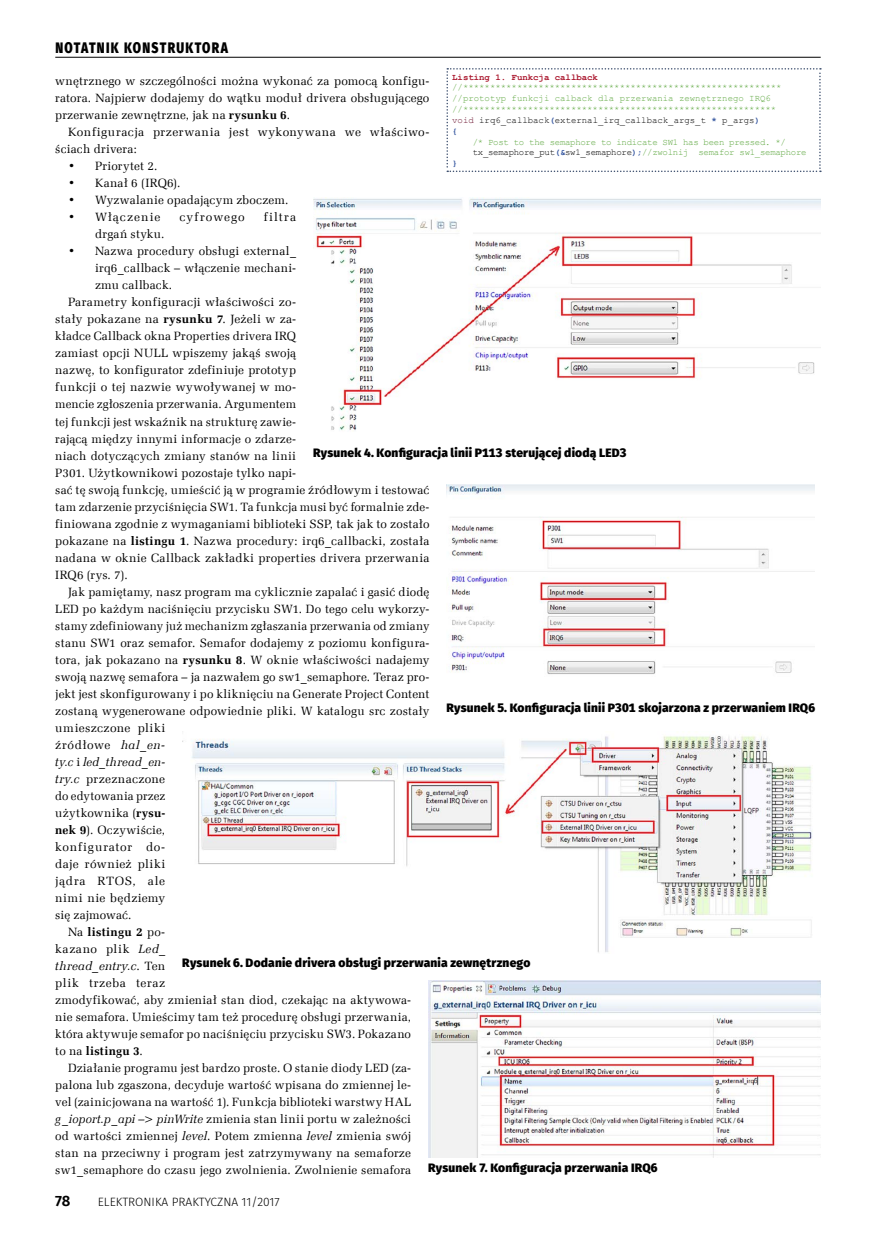
<style>
.page{position:relative;width:893px;height:1234px;background:#fff}
.page>*{position:absolute;margin:0;border:0;box-sizing:border-box;transform-origin:0 0}
.t1{font:800 15px "Fira Sans";letter-spacing:.11em;color:#000;scale:.8 1}
.t2{font:600 15px "Fira Sans";color:#000}
.t3{font:12px/17px "Zapf Ellipt EU";letter-spacing:.02em;color:#000;text-align:justify}
.t4{font:800 12px "Fira Sans";letter-spacing:.015em;color:#000}
.t5{font:italic 12px "Zapf Ellipt EU";letter-spacing:.025em;color:#000}
.t6{font:12px "Zapf Ellipt EU";letter-spacing:.045em;color:#000}
.t7{font:300 12px "Fira Sans";color:#000}
.t8{font:700 12px "Zapf Ellipt EU";letter-spacing:.025em;color:#000}
.t9{font:12px "Zapf Ellipt EU";letter-spacing:.05em;color:#000}
.t10{font:12px "Zapf Ellipt EU";letter-spacing:.06em;color:#000}
.t11{font:12px "Zapf Ellipt EU";letter-spacing:.08em;color:#000}
.t12{font:12px "Zapf Ellipt EU";letter-spacing:.085em;color:#000}
.t13{font:9px/10.8px "Courier New";color:#5fa841}
.t14{font:9px/10.8px "Courier New";letter-spacing:-.03em;color:#5fa841}
.t15{font:700 9px "Courier New";color:#a9132a}
.t16{font:700 9px "Courier New";color:#3c5ca3}
.s1{color:#6b132f}
.s2{color:#000}
.s3{font-weight:700;color:#3c5ca3}
.s4{font-weight:700}
.s5{font-style:italic}
.s6{font-style:normal}
.s7{font-weight:400}
</style>
<div class="page">
<hr style="left:55px;top:57px;width:766px;height:1px;background:#000">
<svg style="left:446px;top:68px;width:375px;height:104px"></svg>
<img style="left:446px;top:484px;width:369px;height:190px">
<img style="left:313px;top:198px;width:508px;height:232px">
<img style="left:182px;top:731px;width:631px;height:221px">
<img style="left:428px;top:980px;width:393px;height:177px">
<p class="t1" style="left:55px;top:35px;width:217px">NOTATNIK KONSTRUKTORA</p>
<p class="t15" style="left:452px;top:71px;width:147px">Listing 1. Funkcja callback</p>
<p class="t13" style="left:452px;top:82px;width:331px">//*********************************************************** //prototyp funkcji calback dla przerwania zewnętrznego IRQ6 //********************************************************** <span class="s1">void</span> <span class="s2">irq6_callback</span><span class="s3">(</span><span class="s2">external_irq_callback_args_t</span> <span class="s3">*</span> <span class="s2">p_args</span><span class="s3">)<br>{</span></p>
<p class="t14" style="left:473px;top:136px;width:335px">/* Post to the semaphore to indicate SW1 has been pressed. */ <span class="s2">tx_semaphore_put</span><span class="s3">(&amp;</span><span class="s2">sw1_semaphore</span><span class="s3">);</span>//zwolnij semafor sw1_semaphore</p>
<p class="t16" style="left:452px;top:158px;width:7px">}</p>
<p class="t3" style="left:55px;top:73px;width:376px">wnętrznego w szczególności można wykonać za pomocą konfigu&shy;ratora. Najpierw dodajemy do wątku moduł drivera obsługującego przerwanie zewnętrzne, jak na <span class="s4">rysunku 6</span>.</p>
<p class="t3" style="left:55px;top:124px;width:376px;text-indent:13px">Konfiguracja przerwania jest wykonywana we właściwo&shy;ściach drivera:</p>
<p class="t3" style="left:68px;top:158px;width:91px">• Priorytet 2.</p>
<p class="t3" style="left:68px;top:175px;width:114px">• Kanał 6 (IRQ6).</p>
<p class="t3" style="left:68px;top:192px;width:222px">• Wyzwalanie opadającym zboczem.</p>
<p class="t11" style="left:68px;top:210px;width:94px">• Włączenie</p>
<p class="t12" style="left:179px;top:210px;width:67px">cyfrowego</p>
<p class="t3" style="left:264px;top:209px;width:34px">filtra</p>
<p class="t3" style="left:95px;top:226px;width:71px">drgań styku.</p>
<p class="t3" style="left:68px;top:243px;width:230px">• Nazwa procedury obsługi external_</p>
<p class="t3" style="left:95px;top:260px;width:203px">irq6_callback – włączenie mechani-</p>
<p class="t3" style="left:95px;top:277px;width:79px">zmu callback.</p>
<p class="t3" style="left:68px;top:294px;width:230px">Parametry konfiguracji właściwości zo-</p>
<p class="t3" style="left:55px;top:311px;width:242px">stały pokazane na <span class="s4">rysunku 7</span>. Jeżeli w za-</p>
<p class="t3" style="left:55px;top:328px;width:242px">kładce Callback okna Properties drivera IRQ</p>
<p class="t3" style="left:55px;top:345px;width:242px">zamiast opcji NULL wpiszemy jakąś swoją</p>
<p class="t3" style="left:55px;top:362px;width:242px">nazwę, to konfigurator zdefiniuje prototyp</p>
<p class="t3" style="left:55px;top:379px;width:242px">funkcji o tej nazwie wywoływanej w mo-</p>
<p class="t3" style="left:55px;top:396px;width:242px">mencie zgłoszenia przerwania. Argumentem</p>
<p class="t3" style="left:55px;top:413px;width:242px">tej funkcji jest wskaźnik na strukturę zawie-</p>
<p class="t3" style="left:55px;top:430px;width:242px">rającą między innymi informacje o zdarze-</p>
<p class="t3" style="left:55px;top:447px;width:242px">niach dotyczących zmiany stanów na linii</p>
<p class="t3" style="left:55px;top:464px;width:242px">P301. Użytkownikowi pozostaje tylko napi-</p>
<p class="t3" style="left:55px;top:481px;width:376px">sać tę swoją funkcję, umieścić ją w programie źródłowym i testować</p>
<p class="t3" style="left:55px;top:498px;width:376px">tam zdarzenie przyciśnięcia SW1. Ta funkcja musi być formalnie zde-</p>
<p class="t3" style="left:55px;top:515px;width:376px">finiowana zgodnie z wymaganiami biblioteki SSP, tak jak to zostało</p>
<p class="t3" style="left:55px;top:532px;width:376px">pokazane na <span class="s4">listingu 1</span>. Nazwa procedury: irq6_callbacki, została</p>
<p class="t3" style="left:55px;top:549px;width:376px">nadana w oknie Callback zakładki properties drivera przerwania</p>
<p class="t3" style="left:55px;top:566px;width:74px">IRQ6 (rys. 7).</p>
<p class="t3" style="left:68px;top:583px;width:363px">Jak pamiętamy, nasz program ma cyklicznie zapalać i gasić diodę</p>
<p class="t3" style="left:55px;top:600px;width:376px">LED po każdym naciśnięciu przycisku SW1. Do tego celu wykorzy-</p>
<p class="t3" style="left:55px;top:617px;width:376px">stamy zdefiniowany już mechanizm zgłaszania przerwania od zmiany</p>
<p class="t3" style="left:55px;top:634px;width:376px">stanu SW1 oraz semafor. Semafor dodajemy z poziomu konfigura-</p>
<p class="t3" style="left:55px;top:651px;width:376px">tora, jak pokazano na <span class="s4">rysunku 8</span>. W oknie właściwości nadajemy</p>
<p class="t3" style="left:55px;top:668px;width:376px">swoją nazwę semafora – ja nazwałem go sw1_semaphore. Teraz pro-</p>
<p class="t3" style="left:55px;top:685px;width:376px">jekt jest skonfigurowany i po kliknięciu na Generate Project Content</p>
<p class="t3" style="left:55px;top:702px;width:376px">zostaną wygenerowane odpowiednie pliki. W katalogu src zostały</p>
<p class="t3" style="left:55px;top:719px;width:111px">umieszczone pliki</p>
<p class="t6" style="left:55px;top:737px;width:111px">źródłowe <span class="s5">hal_en-</span></p>
<p class="t5" style="left:55px;top:754px;width:111px">ty.c <span class="s6">i</span> led_thread_en-</p>
<p class="t3" style="left:55px;top:770px;width:111px"><span class="s5">try.c</span> przeznaczone</p>
<p class="t3" style="left:55px;top:787px;width:111px">do edytowania przez</p>
<p class="t3" style="left:55px;top:804px;width:111px">użytkownika (<span class="s4">rysu-</span></p>
<p class="t3" style="left:55px;top:821px;width:111px"><span class="s4">nek 9</span>). Oczywiście,</p>
<p class="t10" style="left:55px;top:839px;width:111px">konfigurator do-</p>
<p class="t3" style="left:55px;top:855px;width:111px">daje również pliki</p>
<p class="t9" style="left:55px;top:873px;width:111px">jądra RTOS, ale</p>
<p class="t3" style="left:55px;top:889px;width:111px">nimi nie będziemy</p>
<p class="t3" style="left:55px;top:906px;width:78px">się zajmować.</p>
<p class="t8" style="left:68px;top:924px;width:99px"><span class="s7">Na</span> listingu 2 <span class="s7">po-</span></p>
<p class="t9" style="left:55px;top:941px;width:111px">kazano plik <span class="s5">Led_</span></p>
<p class="t5" style="left:55px;top:958px;width:111px">thread_entry.c<span class="s6">. Ten</span></p>
<p class="t6" style="left:55px;top:975px;width:111px">plik trzeba teraz</p>
<p class="t3" style="left:55px;top:991px;width:357px">zmodyfikować, aby zmieniał stan diod, czekając na aktywowa-</p>
<p class="t3" style="left:55px;top:1008px;width:357px">nie semafora. Umieścimy tam też procedurę obsługi przerwania,</p>
<p class="t3" style="left:55px;top:1025px;width:357px">która aktywuje semafor po naciśnięciu przycisku SW3. Pokazano</p>
<p class="t8" style="left:55px;top:1043px;width:89px"><span class="s7">to na</span> listingu 3<span class="s7">.</span></p>
<p class="t3" style="left:68px;top:1059px;width:345px">Działanie programu jest bardzo proste. O stanie diody LED (za-</p>
<p class="t3" style="left:55px;top:1076px;width:357px">palona lub zgaszona, decyduje wartość wpisana do zmiennej le-</p>
<p class="t3" style="left:55px;top:1093px;width:357px">vel (zainicjowana na wartość 1). Funkcja biblioteki warstwy HAL</p>
<p class="t3" style="left:55px;top:1110px;width:357px"><span class="s5">g_ioport.p_api –&gt; pinWrite</span> zmienia stan linii portu w zależności</p>
<p class="t3" style="left:55px;top:1127px;width:357px">od wartości zmiennej <span class="s5">level</span>. Potem zmienna <span class="s5">level</span> zmienia swój</p>
<p class="t3" style="left:55px;top:1144px;width:357px">stan na przeciwny i program jest zatrzymywany na semaforze</p>
<p class="t3" style="left:55px;top:1161px;width:357px">sw1_semaphore do czasu jego zwolnienia. Zwolnienie semafora</p>
<p class="t4" style="left:313px;top:441px;width:315px">Rysunek 4. Konfiguracja linii P113 sterującej diodą LED3</p>
<p class="t4" style="left:446px;top:696px;width:370px">Rysunek 5. Konfiguracja linii P301 skojarzona z przerwaniem IRQ6</p>
<p class="t4" style="left:182px;top:952px;width:350px">Rysunek 6. Dodanie drivera obsługi przerwania zewnętrznego</p>
<p class="t4" style="left:428px;top:1156px;width:231px">Rysunek 7. Konfiguracja przerwania IRQ6</p>
<p class="t2" style="left:55px;top:1188px;width:17px">78</p>
<p class="t7" style="left:98px;top:1193px;width:184px">ELEKTRONIKA PRAKTYCZNA 11/2017</p>
</div>
